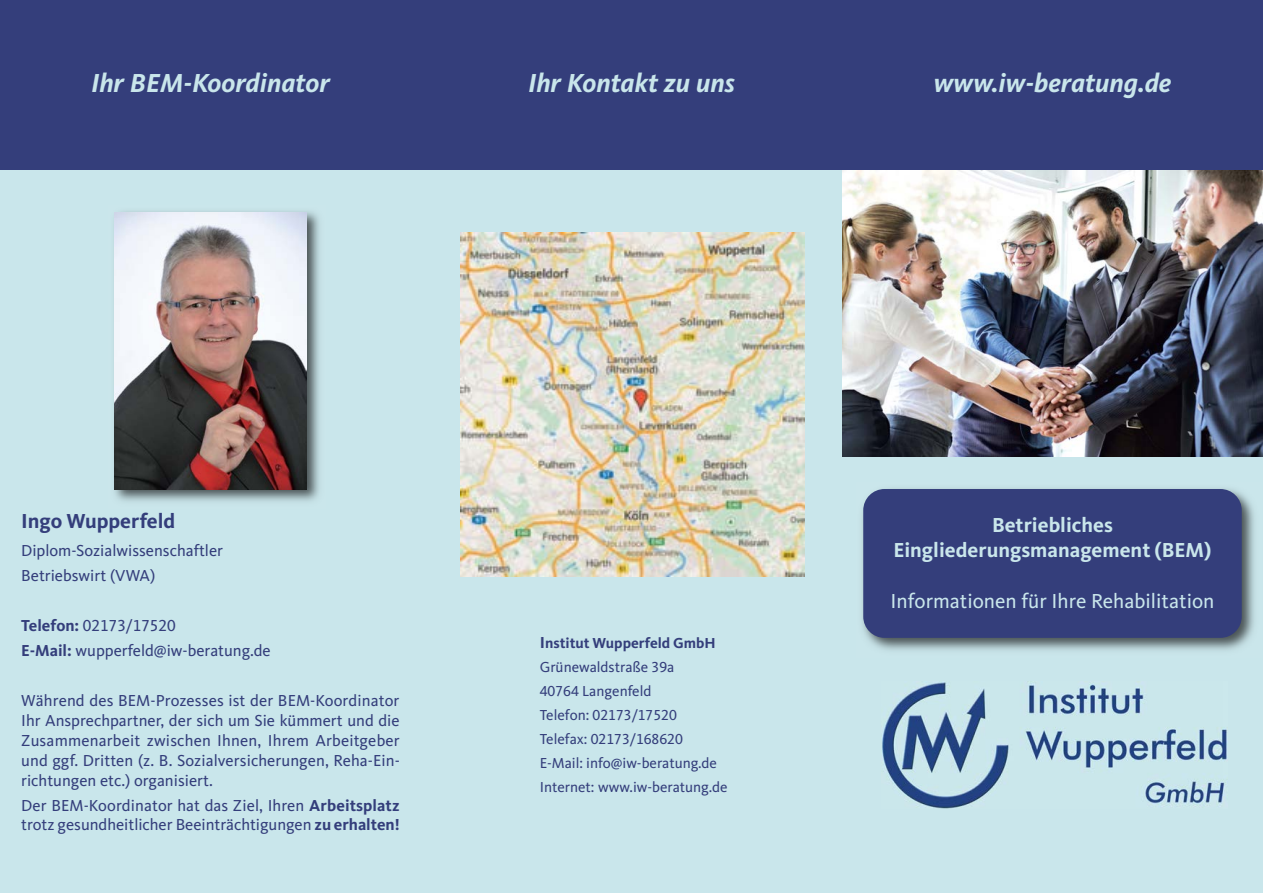
<style>
.page{position:relative;width:1263px;height:893px;background:#fff}
.page>*{position:absolute;margin:0;border:0;box-sizing:border-box;transform-origin:0 0}
.t1{font:italic 700 27px "CDU Kievit Tab";color:#c9e6eb}
.t2{font:700 21px/25.7px "CDU Kievit Tab";color:#c9e6eb;text-align:center}
.t3{font:21px "CDU Kievit Tab";color:#c9e6eb}
.t4{font:700 21px "CDU Kievit Tab";color:#343e7b}
.t5{font:16.5px/19.8px "CDU Kievit Tab";color:#343e7b}
.t6{font:15px/24px "CDU Kievit Tab";color:#343e7b}
.s1{font-weight:700}
.s2{font-weight:700;font-size:16.5px}
</style>
<div class="page">
<div style="left:0;top:0;width:1263px;height:170px;background:#343e7b"></div>
<div style="left:0;top:170px;width:1263px;height:723px;background:#c9e6eb"></div>
<img style="left:862px;top:488px;width:393px;height:163px">
<div style="left:863px;top:489px;width:379px;height:149px;background:#343e7b;border-radius:21px"></div>
<img style="left:842px;top:170px;width:421px;height:286px">
<img style="left:882px;top:681px;width:345px;height:128px">
<img style="left:460px;top:232px;width:345px;height:345px">
<img style="left:114px;top:211px;width:206px;height:291px">
<img style="left:115px;top:213px;width:191px;height:276px">
<h1 class="t1" style="left:91px;top:66px;width:240px">Ihr BEM-Koordinator</h1>
<h1 class="t1" style="left:528px;top:66px;width:208px">Ihr Kontakt zu uns</h1>
<h1 class="t1" style="left:934px;top:66px;width:239px">www.iw-beratung.de</h1>
<p class="t4" style="left:21px;top:509px;width:156px">Ingo Wupperfeld</p>
<p class="t5" style="left:21px;top:538px;width:203px;line-height:25px">Diplom-Sozialwissenschaftler<br>Betriebswirt (VWA)</p>
<p class="t5" style="left:21px;top:613px;width:251px;line-height:25px"><span class="s1">Telefon:</span> 02173/17520<br><span class="s1">E-Mail:</span> wupperfeld@iw-beratung.de</p>
<p class="t5" style="left:21px;top:691px;width:380px;text-align:justify">Während des BEM-Prozesses ist der BEM-Koordinator Ihr Ansprechpartner, der sich um Sie kümmert und die Zusammenarbeit zwischen Ihnen, Ihrem Arbeitgeber und ggf. Dritten (z. B. Sozialversicherungen, Reha-Ein&shy;richtungen etc.) organisiert.</p>
<p class="t5" style="left:21px;top:795px;width:380px">Der BEM-Koordinator hat das Ziel, Ihren <span class="s1">Arbeitsplatz </span>trotz gesundheitlicher Beeinträchtigungen <span class="s1">zu erhalten!</span></p>
<p class="t6" style="left:540px;top:631px;width:189px"><span class="s2">I</span><span class="s1">nstitut Wupperfeld GmbH<br></span>Grünewaldstraße 39a<br>40764 Langenfeld<br>Telefon: 02173/17520<br>Telefax: 02173/168620<br>E-Mail: info@iw-beratung.de<br>Internet: www.iw-beratung.de</p>
<p class="t2" style="left:893px;top:512px;width:319px">Betriebliches<br>Eingliederungsmanagement (BEM)</p>
<p class="t3" style="left:890px;top:589px;width:325px">Informationen für Ihre Rehabilitation</p>
</div>
